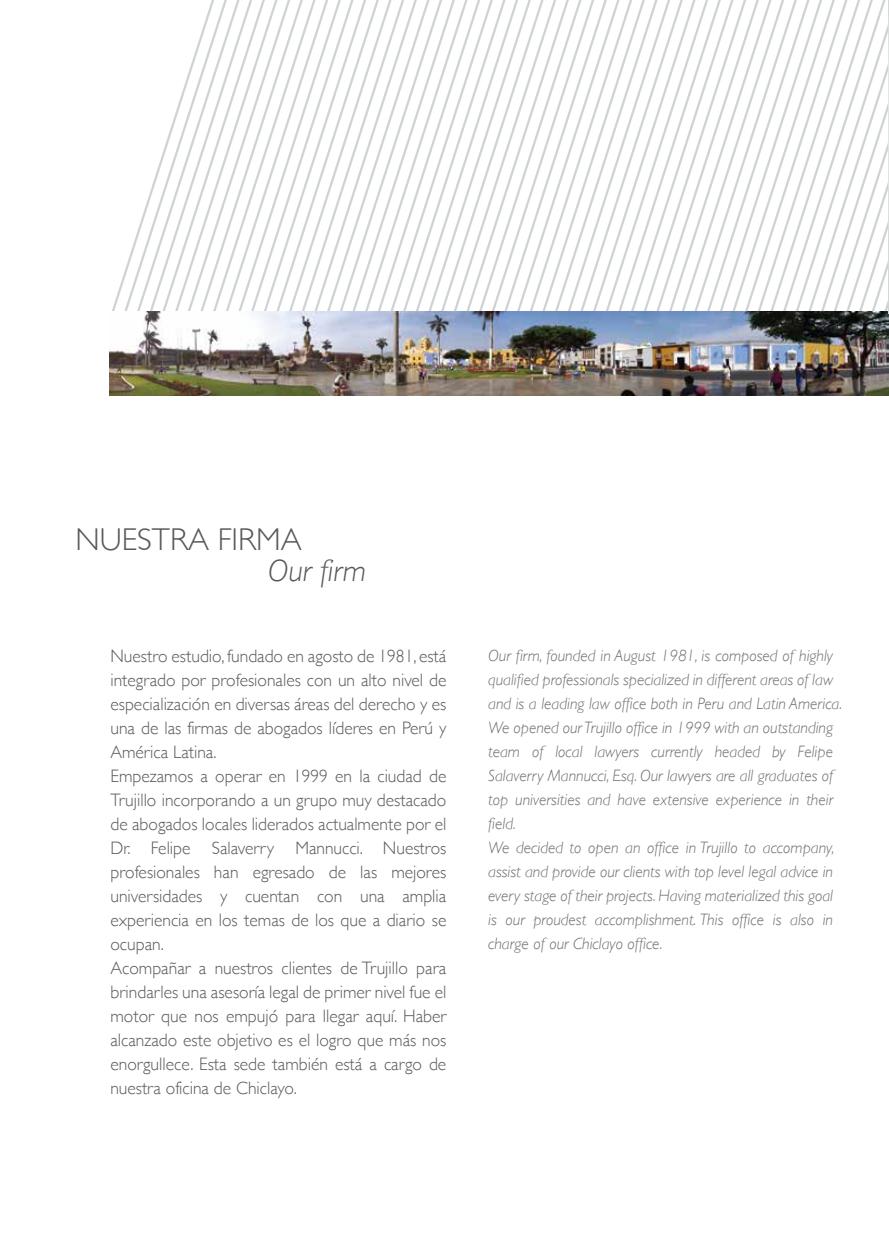
<style>
.page{position:relative;width:889px;height:1260px;background:#fff}
.page>*{position:absolute;margin:0;border:0;box-sizing:border-box;transform-origin:0 0}
.t1{font:300 31.5px "Gill Sans";color:#58595b}
.t2{font:italic 300 31.5px "Gill Sans";color:#58595b}
.t3{font:300 18px/24px "Gill Sans";color:#58595b}
.t4{font:italic 300 16.5px/24px "Gill Sans";color:#6d6e71}
</style>
<div class="page">
<svg style="left:112px;top:0;width:776px;height:312px"></svg>
<img style="left:109px;top:312px;width:779px;height:83px">
<img style="left:888px;top:0;width:1px;height:314px">
<h1 class="t1" style="left:75px;top:515px;width:228px">NUESTRA FIRMA</h1>
<h1 class="t2" style="left:268px;top:552px;width:100px">Our firm</h1>
<p class="t3" style="left:110px;top:643px;width:337px">Nuestro estudio, fundado en agosto de 1981, está integrado por profesionales con un alto nivel de especialización en diversas áreas del derecho y es una de las firmas de abogados líderes en Perú y América Latina.<br>Empezamos a operar en 1999 en la ciudad de Trujillo incorporando a un grupo muy destacado de abogados locales liderados actualmente por el Dr. Felipe Salaverry Mannucci. Nuestros profesionales han egresado de las mejores universidades y cuentan con una amplia experiencia en los temas de los que a diario se ocupan.<br>Acompañar a nuestros clientes de Trujillo para brindarles una asesoría legal de primer nivel fue el motor que nos empujó para llegar aquí. Haber alcanzado este objetivo es el logro que más nos enorgullece. Esta sede también está a cargo de nuestra oficina de Chiclayo.</p>
<p class="t4" style="left:488px;top:643px;width:356px">Our firm, founded in August 1981, is composed of highly qualified professionals specialized in different areas of law and is a leading law office both in Peru and Latin America.<br>We opened our Trujillo office in 1999 with an outstanding team of local lawyers currently headed by Felipe Salaverry Mannucci, Esq. Our lawyers are all graduates of top universities and have extensive experience in their field.<br>We decided to open an office in Trujillo to accompany, assist and provide our clients with top level legal advice in every stage of their projects. Having materialized this goal is our proudest accomplishment. This office is also in charge of our Chiclayo office.</p>
</div>
